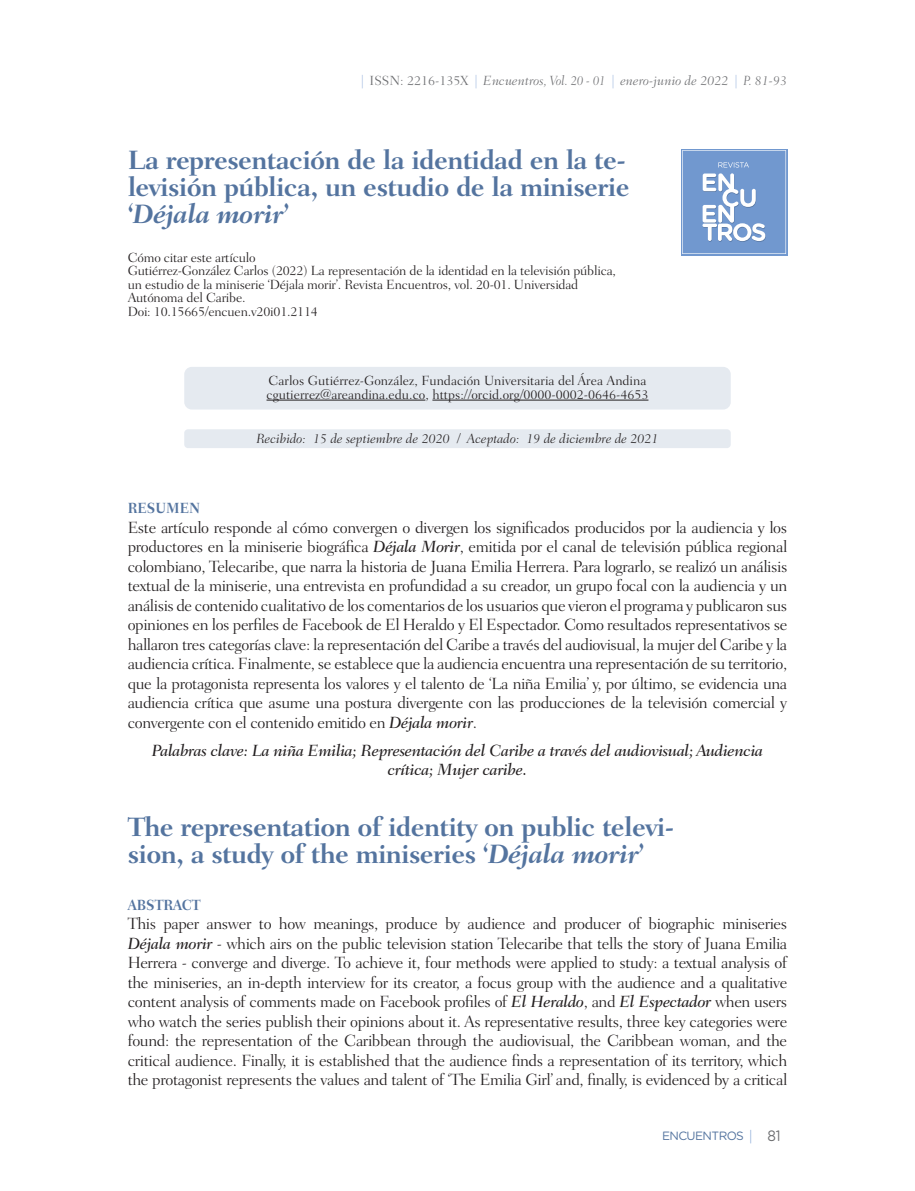
<style>
.page{position:relative;width:915px;height:1191px;background:#fff}
.page>*{position:absolute;margin:0;border:0;box-sizing:border-box;transform-origin:0 0}
.t1{font:700 27px/27px "Fairfield LT Std";letter-spacing:-.025em;color:#54749f}
.t2{font:300 16.5px/19.5px "Fairfield LT Std";letter-spacing:-.025em;color:#231f20;text-align:justify}
.t3{font:italic 500 16.5px/19.5px "Fairfield LT Std";letter-spacing:-.025em;color:#231f20;text-align:center}
.t4{font:700 15px "Fairfield LT Std";color:#54749f;scale:.9 1}
.t5{font:300 13.5px/13.5px "Fairfield LT Std";letter-spacing:-.015em;color:#231f20}
.t6{font:italic 300 13.5px "Fairfield LT Std";color:#6c6d70}
.t7{font:italic 300 13.5px "Fairfield LT Std";color:#231f20}
.t8{font:12px "Gotham Rounded";letter-spacing:-.05em;color:#54749f}
.s1{color:#98b2dc}
.s2{font-style:normal}
.s3{font-style:italic}
.s4{font-weight:500;font-style:italic}
.s5{font-family:"Fairfield LT Std";font-weight:300;font-style:italic;font-size:13.5px;color:#7198cf}
.s6{font-size:15px;color:#6c6d70}
</style>
<div class="page">
<div style="left:184px;top:367px;width:546px;height:42px;background:#e5eaf0;border-radius:8px"></div>
<div style="left:184px;top:429px;width:546px;height:19px;background:#e5eaf0;border-radius:4px"></div>
<svg style="left:681px;top:149px;width:106px;height:106px"></svg>
<svg style="left:682px;top:150px;width:103px;height:104px;background:#87a8d5"></svg>
<hr style="left:266px;top:400px;width:159px;height:1px;background:#231f20">
<hr style="left:432px;top:400px;width:216px;height:1px;background:#231f20">
<p class="t6" style="left:361px;top:72px;width:427px"><span class="s1">|</span> <span class="s2">ISSN: 2216-135X</span> <span class="s1">|</span> Encuentros, Vol. 20 - 01 <span class="s1">|</span> enero-junio de 2022 <span class="s1">|</span> P. 81-93</p>
<h1 class="t1" style="left:128px;top:146px;width:503px">La representación de la identidad en la te&shy;levisión pública, un estudio de la miniserie ‘<span class="s3">Déjala morir</span>’</h1>
<p class="t5" style="left:128px;top:250px;width:489px">Cómo citar este artículo<br>Gutiérrez-González Carlos (2022) La representación de la identidad en la televisión pública, un estudio de la miniserie ‘Déjala morir’. Revista Encuentros, vol. 20-01. Universidad Autónoma del Caribe.<br>Doi: 10.15665/encuen.v20i01.2114</p>
<p class="t5" style="left:266px;top:374px;width:383px">Carlos Gutiérrez-González, Fundación Universitaria del Área Andina cgutierrez@areandina.edu.co, https://orcid.org/0000-0002-0646-4653</p>
<p class="t7" style="left:256px;top:430px;width:403px">Recibido: 15 de septiembre de 2020 / Aceptado: 19 de diciembre de 2021</p>
<p class="t4" style="left:128px;top:499px;width:82px">RESUMEN</p>
<p class="t2" style="left:128px;top:517px;width:661px">Este artículo responde al cómo convergen o divergen los significados producidos por la audiencia y los productores en la miniserie biográfica <span class="s4">Déjala Morir</span>, emitida por el canal de televisión pública regional colombiano, Telecaribe, que narra la historia de Juana Emilia Herrera. Para lograrlo, se realizó un análisis textual de la miniserie, una entrevista en profundidad a su creador, un grupo focal con la audiencia y un análisis de contenido cualitativo de los comentarios de los usuarios que vieron el programa y publicaron sus opiniones en los perfiles de Facebook de El Heraldo y El Espectador. Como resultados representativos se hallaron tres categorías clave: la representación del Caribe a través del audiovisual, la mujer del Caribe y la audiencia crítica. Finalmente, se establece que la audiencia encuentra una representación de su territorio, que la protagonista representa los valores y el talento de ‘La niña Emilia’ y, por último, se evidencia una audiencia crítica que asume una postura divergente con las producciones de la televisión comercial y convergente con el contenido emitido en <span class="s4">Déjala morir</span>.</p>
<p class="t3" style="left:152px;top:740px;width:612px">Palabras clave: La niña Emilia; Representación del Caribe a través del audiovisual; Audiencia crítica; Mujer caribe.</p>
<h1 class="t1" style="left:128px;top:814px;width:548px">The representation of identity on public televi&shy;sion, a study of the miniseries ‘<span class="s3">Déjala morir</span>’</h1>
<p class="t4" style="left:128px;top:896px;width:83px">ABSTRACT</p>
<p class="t2" style="left:128px;top:914px;width:661px">This paper answer to how meanings, produce by audience and producer of biographic miniseries <span class="s4">Déjala morir</span> - which airs on the public television station Telecaribe that tells the story of Juana Emilia Herrera - converge and diverge. To achieve it, four methods were applied to study: a textual analysis of the miniseries, an in-depth interview for its creator, a focus group with the audience and a qualitative content analysis of comments made on Facebook profiles of <span class="s4">El Heraldo</span>, and <span class="s4">El Espectador</span> when users who watch the series publish their opinions about it. As representative results, three key categories were found: the representation of the Caribbean through the audiovisual, the Caribbean woman, and the critical audience. Finally, it is established that the audience finds a representation of its territory, which the protagonist represents the values and talent of ‘The Emilia Girl’ and, finally, is evidenced by a critical</p>
<p class="t8" style="left:661px;top:1127px;width:120px">ENCUENTROS <span class="s5">|</span> <span class="s6">81</span></p>
</div>
